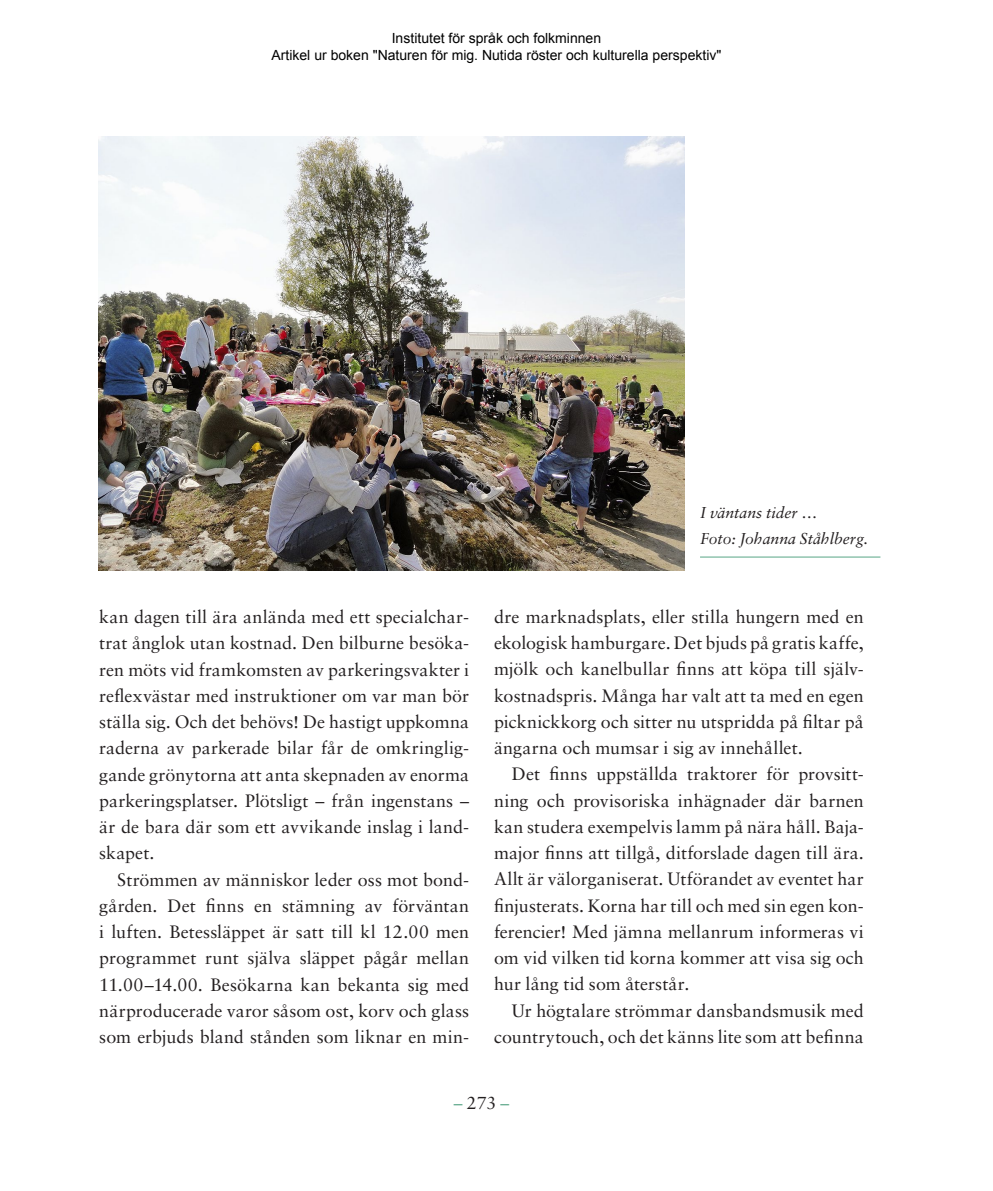
<style>
.page{position:relative;width:993px;height:1191px;background:#fff}
.page>*{position:absolute;margin:0;border:0;box-sizing:border-box;transform-origin:0 0}
.t1{font:17.85px/26.2px "Sabon LT Std";letter-spacing:.005em;color:#231f20;text-align:justify}
.t2{font:17.5px "Sabon LT Std";color:#231f20}
.t3{font:italic 15.75px/26.2px "Sabon LT Std";color:#231f20}
.t4{font:14px/16.8px "Arial";color:#000;text-align:center}
.s1{color:#58a586}
</style>
<div class="page">
<img style="left:98px;top:136px;width:586px;height:434px">
<hr style="left:699px;top:556px;width:181px;height:1px;background:#58a586">
<p class="t4" style="left:271px;top:30px;width:451px">Institutet för språk och folkminnen<br>Artikel ur boken "Naturen för mig. Nutida röster och kulturella perspektiv"</p>
<p class="t1" style="left:99px;top:603px;width:371px">kan dagen till ära anlända med ett specialchar&shy;trat ånglok utan kostnad. Den bilburne besöka&shy;ren möts vid framkomsten av parkeringsvakter i reflexvästar med instruktioner om var man bör ställa sig. Och det behövs! De hastigt uppkomna raderna av parkerade bilar får de omkringlig&shy;gande grönytorna att anta skepnaden av enorma parkeringsplatser. Plötsligt – från ingenstans – är de bara där som ett avvikande inslag i land&shy;skapet.</p>
<p class="t1" style="left:99px;top:866px;width:371px;text-indent:18px">Strömmen av människor leder oss mot bond&shy;gården. Det finns en stämning av förväntan i luften. Betessläppet är satt till kl 12.00 men programmet runt själva släppet pågår mellan 11.00–14.00. Besökarna kan bekanta sig med närproducerade varor såsom ost, korv och glass som erbjuds bland stånden som liknar en min-</p>
<p class="t3" style="left:699px;top:499px;width:170px">I väntans tider …<br>Foto: Johanna Ståhlberg.</p>
<p class="t1" style="left:494px;top:603px;width:371px">dre marknadsplats, eller stilla hungern med en ekologisk hamburgare. Det bjuds på gratis kaffe, mjölk och kanelbullar finns att köpa till själv&shy;kostnadspris. Många har valt att ta med en egen picknickkorg och sitter nu utspridda på filtar på ängarna och mumsar i sig av innehållet.</p>
<p class="t1" style="left:494px;top:761px;width:371px;text-indent:18px">Det finns uppställda traktorer för provsitt&shy;ning och provisoriska inhägnader där barnen kan studera exempelvis lamm på nära håll. Baja&shy;major finns att tillgå, ditforslade dagen till ära.<br>Allt är välorganiserat. Utförandet av eventet har finjusterats. Korna har till och med sin egen kon&shy;ferencier! Med jämna mellanrum informeras vi om vid vilken tid korna kommer att visa sig och hur lång tid som återstår.</p>
<p class="t1" style="left:494px;top:997px;width:371px;text-align:right">Ur högtalare strömmar dansbandsmusik med countrytouch, och det känns lite som att befinna</p>
<p class="t2" style="left:453px;top:1092px;width:57px"><span class="s1">–</span> 273 <span class="s1">–</span></p>
</div>
